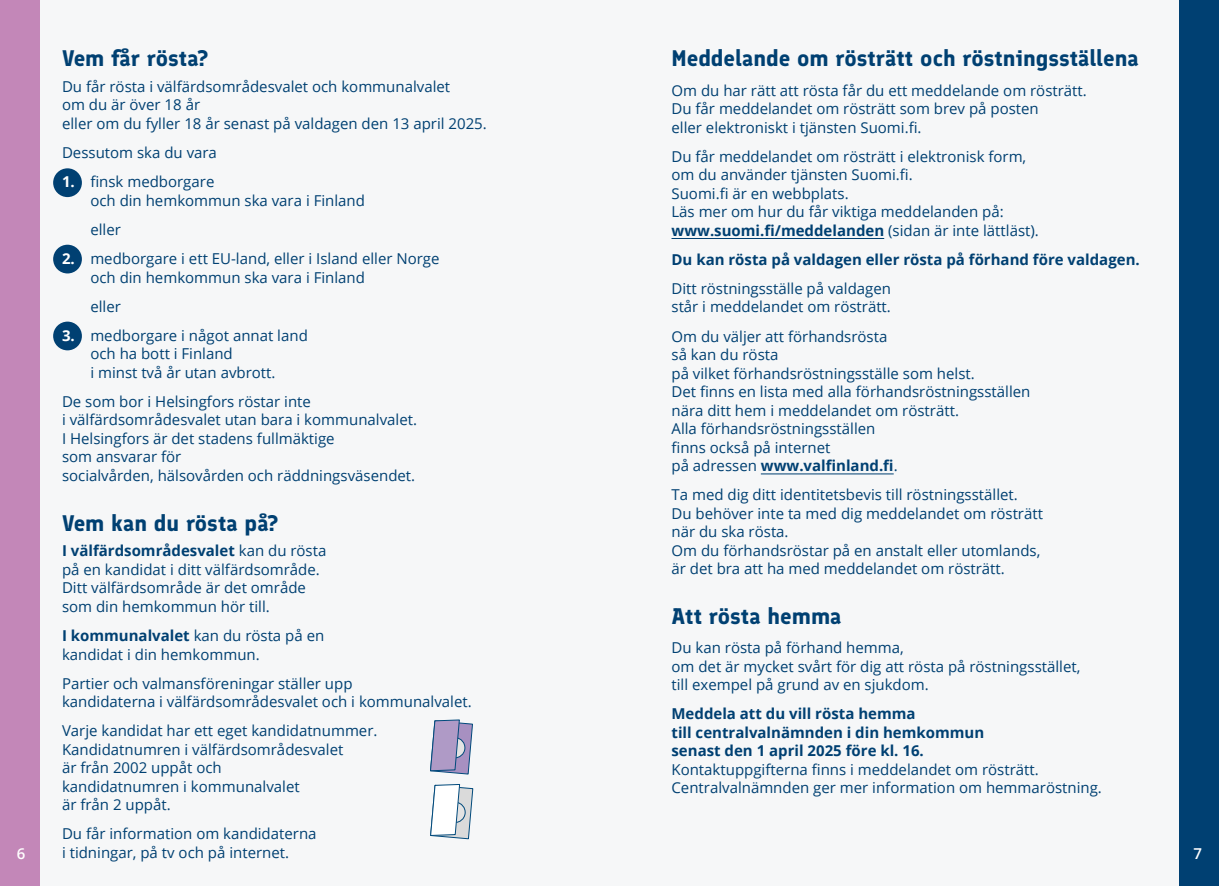
<style>
.page{position:relative;width:1219px;height:886px;background:#fff}
.page>*{position:absolute;margin:0;border:0;box-sizing:border-box;transform-origin:0 0}
.Otsikko_1__h2{font:700 22.5px "Finlandica";color:#004072}
.Leipis{font:15px/18.5px "Open Sans";color:#004072}
.Leipis-2{font:700 15px "Open Sans";color:#004072}
.lista_numero{font:15px "Open Sans";color:#004072}
.t1{font:600 15px "Open Sans";color:#fff}
.s1{font-weight:700;color:#fff}
.s2{font-weight:700}
</style>
<div class="page">
<div style="left:6px;top:0;width:1206px;height:886px;background:#f6f7f8"></div>
<div style="left:1179px;top:0;width:40px;height:886px;background:#004072"></div>
<div style="left:0;top:0;width:40px;height:886px;background:#c387b8"></div>
<div style="left:53px;top:168px;width:29px;height:29px;background:#004072;border-radius:50%"></div>
<div style="left:53px;top:245px;width:29px;height:28px;background:#004072;border-radius:50%"></div>
<div style="left:53px;top:322px;width:29px;height:28px;background:#004072;border-radius:50%"></div>
<hr style="left:671px;top:238px;width:213px;height:1px;background:#004072">
<hr style="left:761px;top:473px;width:133px;height:1px;background:#004072">
<svg style="left:430px;top:784px;width:43px;height:55px"></svg>
<svg style="left:430px;top:719px;width:43px;height:55px;background:#a49ec4"></svg>
<h2 class="Otsikko_1__h2" style="left:62px;top:44px;width:148px">Vem får rösta?</h2>
<p class="Leipis" style="left:62px;top:77px;width:426px">Du får rösta i välfärdsområdesvalet och kommunalvalet<br>om du är över 18 år<br>eller om du fyller 18 år senast på valdagen den 13 april 2025.</p>
<p class="Leipis" style="left:62px;top:143px;width:156px">Dessutom ska du vara</p>
<p class="Leipis" style="left:90px;top:172px;width:276px;text-indent:-28px"><span class="s1">1.</span> finsk medborgare<br>och din hemkommun ska vara i Finland</p>
<p class="lista_numero" style="left:90px;top:219px;width:32px">eller</p>
<p class="Leipis" style="left:90px;top:249px;width:351px;text-indent:-28px"><span class="s1">2.</span> medborgare i ett EU-land, eller i Island eller Norge och din hemkommun ska vara i Finland</p>
<p class="lista_numero" style="left:90px;top:296px;width:32px">eller</p>
<p class="Leipis" style="left:90px;top:326px;width:219px;text-indent:-28px"><span class="s1">3.</span> medborgare i något annat land och ha bott i Finland<br>i minst två år utan avbrott.</p>
<p class="Leipis" style="left:62px;top:392px;width:357px">De som bor i Helsingfors röstar inte<br>i välfärdsområdesvalet utan bara i kommunalvalet.<br>I Helsingfors är det stadens fullmäktige<br>som ansvarar för<br>socialvården, hälsovården och räddningsväsendet.</p>
<h2 class="Otsikko_1__h2" style="left:62px;top:508px;width:218px">Vem kan du rösta på?</h2>
<p class="Leipis" style="left:62px;top:541px;width:266px"><span class="s2">I välfärdsområdesvalet</span> kan du rösta på en kandidat i ditt välfärdsområde.<br>Ditt välfärdsområde är det område som din hemkommun hör till.</p>
<p class="Leipis" style="left:62px;top:626px;width:264px"><span class="s2">I kommunalvalet</span> kan du rösta på en kandidat i din hemkommun.</p>
<p class="Leipis" style="left:62px;top:673px;width:411px">Partier och valmansföreningar ställer upp<br>kandidaterna i välfärdsområdesvalet och i kommunalvalet.</p>
<p class="Leipis" style="left:62px;top:721px;width:317px">Varje kandidat har ett eget kandidatnummer.<br>Kandidatnumren i välfärdsområdesvalet<br>är från 2002 uppåt och<br>kandidatnumren i kommunalvalet<br>är från 2 uppåt.</p>
<p class="Leipis" style="left:62px;top:824px;width:256px">Du får information om kandidaterna i tidningar, på tv och på internet.</p>
<h2 class="Otsikko_1__h2" style="left:671px;top:44px;width:469px">Meddelande om rösträtt och röstningsställena</h2>
<p class="Leipis" style="left:671px;top:80px;width:417px">Om du har rätt att rösta får du ett meddelande om rösträtt.<br>Du får meddelandet om rösträtt som brev på posten<br>eller elektroniskt i tjänsten Suomi.fi.</p>
<p class="Leipis" style="left:671px;top:147px;width:369px">Du får meddelandet om rösträtt i elektronisk form, om du använder tjänsten Suomi.fi.<br>Suomi.fi är en webbplats.<br>Läs mer om hur du får viktiga meddelanden på: <span class="s2">www.suomi.fi/meddelanden</span> (sidan är inte lättläst).</p>
<p class="Leipis-2" style="left:671px;top:249px;width:470px">Du kan rösta på valdagen eller rösta på förhand före valdagen.</p>
<p class="Leipis" style="left:671px;top:279px;width:221px">Ditt röstningsställe på valdagen står i meddelandet om rösträtt.</p>
<p class="Leipis" style="left:671px;top:326px;width:360px">Om du väljer att förhandsrösta<br>så kan du rösta<br>på vilket förhandsröstningsställe som helst.<br>Det finns en lista med alla förhandsröstningsställen nära ditt hem i meddelandet om rösträtt.<br>Alla förhandsröstningsställen<br>finns också på internet<br>på adressen <span class="s2">www.valfinland.fi</span>.</p>
<p class="Leipis" style="left:671px;top:485px;width:373px">Ta med dig ditt identitetsbevis till röstningsstället.<br>Du behöver inte ta med dig meddelandet om rösträtt när du ska rösta.<br>Om du förhandsröstar på en anstalt eller utomlands, är det bra att ha med meddelandet om rösträtt.</p>
<h2 class="Otsikko_1__h2" style="left:671px;top:602px;width:172px">Att rösta hemma</h2>
<p class="Leipis" style="left:671px;top:638px;width:410px">Du kan rösta på förhand hemma,<br>om det är mycket svårt för dig att rösta på röstningsstället, till exempel på grund av en sjukdom.</p>
<p class="Leipis" style="left:671px;top:704px;width:432px"><span class="s2">Meddela att du vill rösta hemma<br>till centralvalnämnden i din hemkommun<br>senast den 1 april 2025 före kl. 16.<br></span>Kontaktuppgifterna finns i meddelandet om rösträtt.<br>Centralvalnämnden ger mer information om hemmaröstning.</p>
<p class="t1" style="left:17px;top:844px;width:10px">6</p>
<p class="t1" style="left:1194px;top:844px;width:10px">7</p>
</div>
